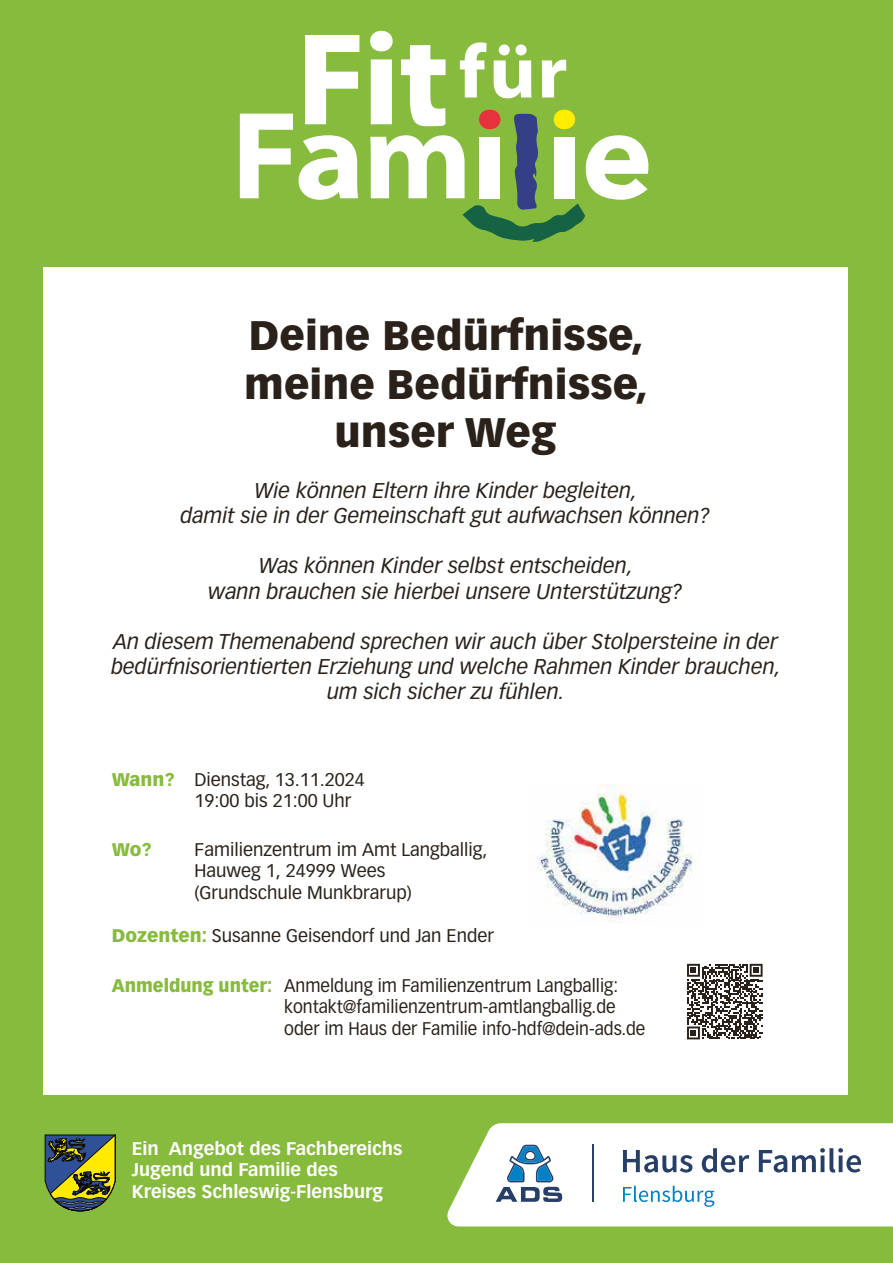
<style>
.page{position:relative;width:893px;height:1263px;background:#fff}
.page>*{position:absolute;margin:0;border:0;box-sizing:border-box;transform-origin:0 0}
.t1{font:900 40.5px/48.6px "Vectora LT Pro";color:#29211a;text-align:center}
.t2{font:italic 21px/25.2px "Vectora LT Pro";color:#29211a;text-align:center}
.t3{font:18px/21.6px "Vectora LT Pro";color:#29211a}
.t4{font:18px/21.6px "Vectora LT Pro";color:#29211a;scale:.95 1}
.t5{font:700 18px/21.6px "Vectora LT Pro";color:#fff}
.t6{font:900 18px "Vectora LT Pro";color:#87bb3e}
.s1{font-weight:900;color:#87bb3e}
</style>
<div class="page">
<div style="left:1px;top:0;width:892px;height:1262px;background:#87bb3e"></div>
<div style="left:44px;top:267px;width:804px;height:828px;background:#fff"></div>
<svg style="left:240px;top:35px;width:119px;height:165px"></svg>
<svg style="left:370px;top:31px;width:278px;height:211px"></svg>
<svg style="left:447px;top:1123px;width:446px;height:103px;background:#f6f9f2"></svg>
<svg style="left:496px;top:1145px;width:66px;height:57px;background:#a6bed2"></svg>
<hr style="left:592px;top:1145px;width:1px;height:57px;background:#273e67">
<svg style="left:623px;top:1186px;width:91px;height:21px;background:#c6e2f2"></svg>
<svg style="left:623px;top:1150px;width:69px;height:22px;background:#a8b2c2"></svg>
<svg style="left:702px;top:1148px;width:47px;height:24px"></svg>
<svg style="left:759px;top:1148px;width:102px;height:24px;background:#aeb7c6"></svg>
<svg style="left:44px;top:1134px;width:72px;height:77px;background:#68733c"></svg>
<svg style="left:687px;top:964px;width:76px;height:75px"></svg>
<img style="left:536px;top:785px;width:161px;height:138px">
<h1 class="t1" style="left:244px;top:311px;width:405px">Deine Bedürfnisse, meine Bedürfnisse, unser Weg</h1>
<p class="t2" style="left:181px;top:478px;width:531px">Wie können Eltern ihre Kinder begleiten,<br>damit sie in der Gemeinschaft gut aufwachsen können?</p>
<p class="t2" style="left:208px;top:553px;width:476px">Was können Kinder selbst entscheiden,<br>wann brauchen sie hierbei unsere Unterstützung?</p>
<p class="t2" style="left:111px;top:629px;width:671px">An diesem Themenabend sprechen wir auch über Stolpersteine in der bedürfnisorientierten Erziehung und welche Rahmen Kinder brauchen, um sich sicher zu fühlen.</p>
<p class="t3" style="left:194px;top:769px;width:172px;text-indent:-83px"><span class="s1">Wann?</span> Dienstag, 13.11.2024<br>19:00 bis 21:00 Uhr</p>
<p class="t6" style="left:112px;top:838px;width:41px">Wo?</p>
<p class="t3" style="left:194px;top:839px;width:295px">Familienzentrum im Amt Langballig,<br>Hauweg 1, 24999 Wees (Grundschule Munkbrarup)</p>
<p class="t3" style="left:112px;top:925px;width:384px"><span class="s1">Dozenten:</span> Susanne Geisendorf und Jan Ender</p>
<p class="t4" style="left:284px;top:974px;width:382px;text-indent:-172px"><span class="s1">Anmeldung unter:</span> Anmeldung im Familienzentrum Langballig: kontakt@familienzentrum-amtlangballig.de oder im Haus der Familie info-hdf@dein-ads.de</p>
<p class="t5" style="left:132px;top:1137px;width:272px">Ein Angebot des Fachbereichs<br>Jugend und Familie des<br>Kreises Schleswig-Flensburg</p>
</div>
